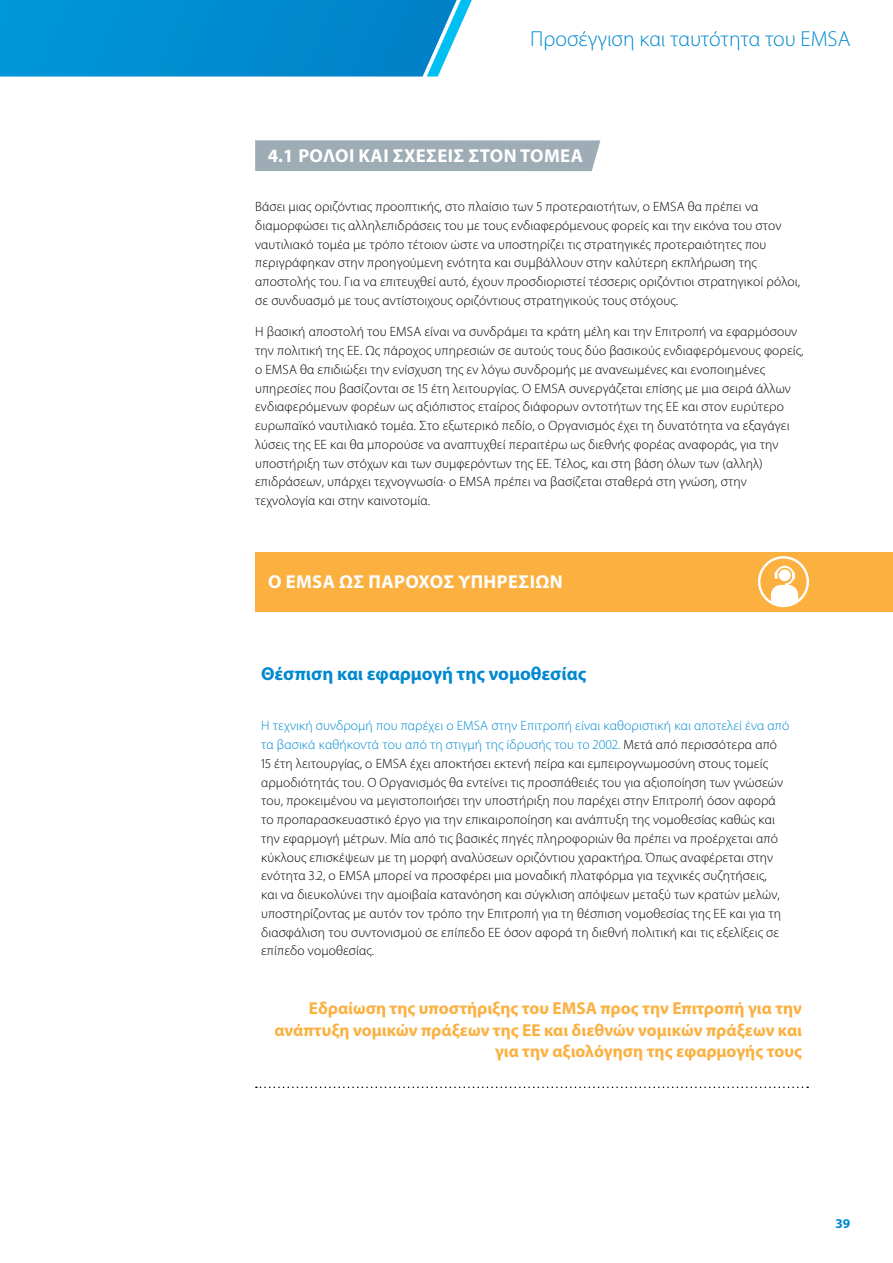
<style>
.page{position:relative;width:893px;height:1263px;background:#fff}
.page>*{position:absolute;margin:0;border:0;box-sizing:border-box;transform-origin:0 0}
.t1{font:300 21.75px "Myriad Pro";color:#0089cf}
.t2{font:700 18.75px "Myriad Pro";letter-spacing:.02em;color:#fff}
.t3{font:700 18.75px "Myriad Pro";color:#0089cf}
.t4{font:700 17.25px/21.8px "Myriad Pro";color:#fbb040;text-align:right}
.t5{font:300 13.5px/18.8px "Myriad Pro";letter-spacing:.01em;color:#000}
.t6{font:700 13.5px "Myriad Pro";color:#0089cf}
.s1{color:#0089cf}
</style>
<div class="page">
<svg style="left:0;top:0;width:472px;height:77px;background:#0c92d3"></svg>
<div style="left:255px;top:140px;width:345px;height:31px;background:#9eacb5"></div>
<svg style="left:256px;top:1086px;width:552px;height:2px"></svg>
<div style="left:255px;top:552px;width:638px;height:59px;background:#fbb040"></div>
<div style="left:758px;top:556px;width:51px;height:51px;border:2px solid #fff;border-radius:50%"></div>
<svg style="left:771px;top:566px;width:27px;height:39px"></svg>
<h1 class="t1" style="left:530px;top:26px;width:322px">Προσέγγιση και ταυτότητα του EMSA</h1>
<h2 class="t2" style="left:268px;top:144px;width:317px">4.1 ΡΌΛΟΙ ΚΑΙ ΣΧΈΣΕΙΣ ΣΤΟΝ ΤΟΜΈΑ</h2>
<p class="t5" style="left:255px;top:197px;width:546px">Βάσει μιας οριζόντιας προοπτικής, στο πλαίσιο των 5 προτεραιοτήτων, ο EMSA θα πρέπει να διαμορφώσει τις αλληλεπιδράσεις του με τους ενδιαφερόμενους φορείς και την εικόνα του στον ναυτιλιακό τομέα με τρόπο τέτοιον ώστε να υποστηρίζει τις στρατηγικές προτεραιότητες που περιγράφηκαν στην προηγούμενη ενότητα και συμβάλλουν στην καλύτερη εκπλήρωση της αποστολής του. Για να επιτευχθεί αυτό, έχουν προσδιοριστεί τέσσερις οριζόντιοι στρατηγικοί ρόλοι, σε συνδυασμό με τους αντίστοιχους οριζόντιους στρατηγικούς τους στόχους.</p>
<p class="t5" style="left:255px;top:322px;width:550px">Η βασική αποστολή του EMSA είναι να συνδράμει τα κράτη μέλη και την Επιτροπή να εφαρμόσουν την πολιτική της ΕΕ. Ως πάροχος υπηρεσιών σε αυτούς τους δύο βασικούς ενδιαφερόμενους φορείς, ο EMSA θα επιδιώξει την ενίσχυση της εν λόγω συνδρομής με ανανεωμένες και ενοποιημένες υπηρεσίες που βασίζονται σε 15 έτη λειτουργίας. Ο EMSA συνεργάζεται επίσης με μια σειρά άλλων ενδιαφερόμενων φορέων ως αξιόπιστος εταίρος διάφορων οντοτήτων της ΕΕ και στον ευρύτερο ευρωπαϊκό ναυτιλιακό τομέα. Στο εξωτερικό πεδίο, ο Οργανισμός έχει τη δυνατότητα να εξαγάγει λύσεις της ΕΕ και θα μπορούσε να αναπτυχθεί περαιτέρω ως διεθνής φορέας αναφοράς, για την υποστήριξη των στόχων και των συμφερόντων της ΕΕ. Τέλος, και στη βάση όλων των (αλληλ) επιδράσεων, υπάρχει τεχνογνωσία· ο EMSA πρέπει να βασίζεται σταθερά στη γνώση, στην τεχνολογία και στην καινοτομία.</p>
<h2 class="t2" style="left:268px;top:570px;width:296px">Ο EMSA ΩΣ ΠΆΡΟΧΟΣ ΥΠΗΡΕΣΙΏΝ</h2>
<h2 class="t3" style="left:261px;top:661px;width:327px">Θέσπιση και εφαρμογή της νομοθεσίας</h2>
<p class="t5" style="left:261px;top:716px;width:530px"><span class="s1">Η τεχνική συνδρομή που παρέχει ο EMSA στην Επιτροπή είναι καθοριστική και αποτελεί ένα από τα βασικά καθήκοντά του από τη στιγμή της ίδρυσής του το 2002.</span> Μετά από περισσότερα από 15 έτη λειτουργίας, ο EMSA έχει αποκτήσει εκτενή πείρα και εμπειρογνωμοσύνη στους τομείς αρμοδιότητάς του. Ο Οργανισμός θα εντείνει τις προσπάθειές του για αξιοποίηση των γνώσεών του, προκειμένου να μεγιστοποιήσει την υποστήριξη που παρέχει στην Επιτροπή όσον αφορά το προπαρασκευαστικό έργο για την επικαιροποίηση και ανάπτυξη της νομοθεσίας καθώς και την εφαρμογή μέτρων. Μία από τις βασικές πηγές πληροφοριών θα πρέπει να προέρχεται από κύκλους επισκέψεων με τη μορφή αναλύσεων οριζόντιου χαρακτήρα. Όπως αναφέρεται στην ενότητα 3.2, ο EMSA μπορεί να προσφέρει μια μοναδική πλατφόρμα για τεχνικές συζητήσεις,<br>και να διευκολύνει την αμοιβαία κατανόηση και σύγκλιση απόψεων μεταξύ των κρατών μελών, υποστηρίζοντας με αυτόν τον τρόπο την Επιτροπή για τη θέσπιση νομοθεσίας της ΕΕ και για τη διασφάλιση του συντονισμού σε επίπεδο ΕΕ όσον αφορά τη διεθνή πολιτική και τις εξελίξεις σε επίπεδο νομοθεσίας.</p>
<p class="t4" style="left:274px;top:996px;width:529px">Εδραίωση της υποστήριξης του EMSA προς την Επιτροπή για την ανάπτυξη νομικών πράξεων της ΕΕ και διεθνών νομικών πράξεων και για την αξιολόγηση της εφαρμογής τους</p>
<p class="t6" style="left:835px;top:1215px;width:16px">39</p>
</div>
